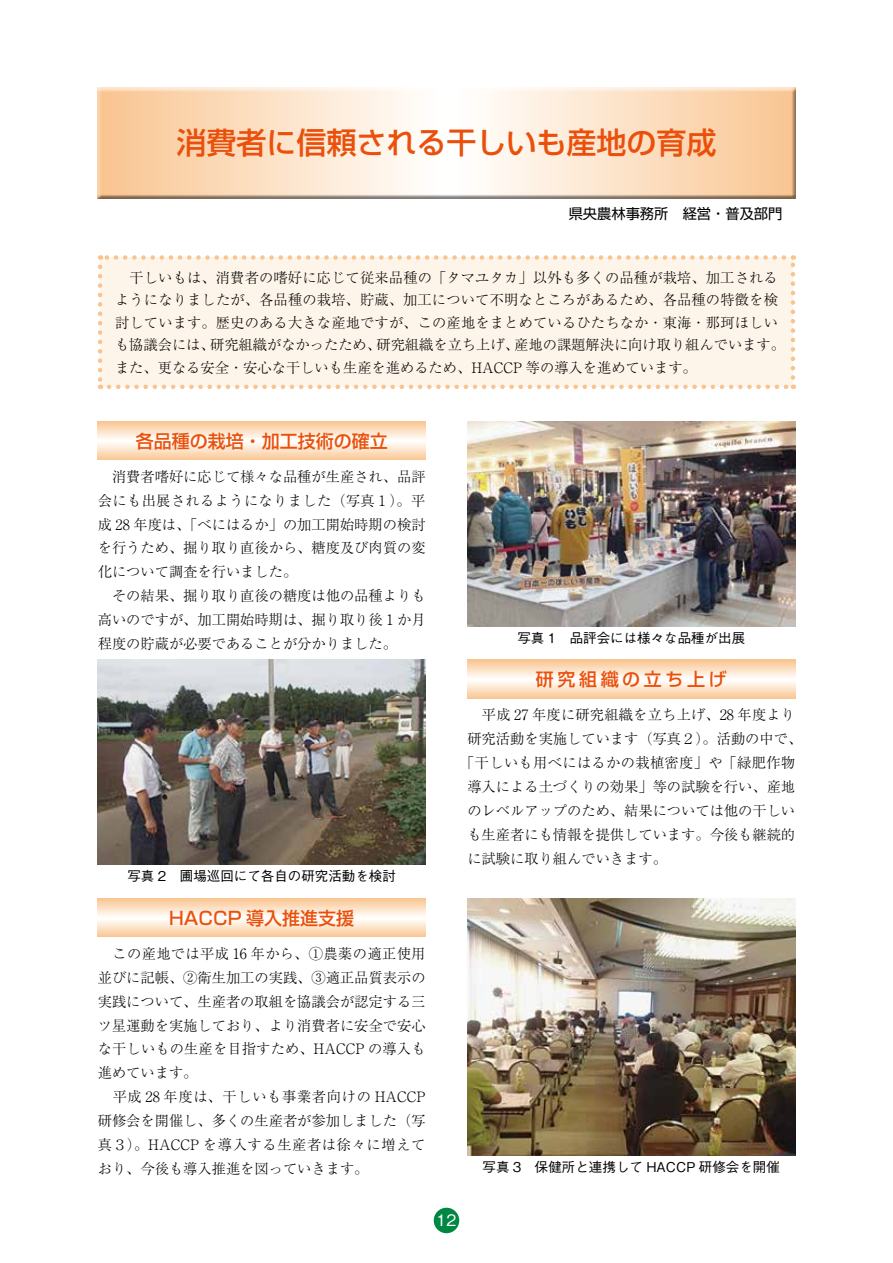
<style>
.page{position:relative;width:893px;height:1263px;background:#fff}
.page>*{position:absolute;margin:0;border:0;box-sizing:border-box;transform-origin:0 0}
.t1{font:500 30px "Shin Go Pro";color:#ea500c}
.t2{font:500 18px "Shin Go Pro";color:#ea500c}
.t3{font:500 18px "Shin Go Pro";letter-spacing:.2em;color:#ea500c}
.t4{font:500 15.75px "Gothic BBB Pro";color:#fff}
.t5{font:300 14.25px/23.9px "Ryumin Pro";color:#000}
.t6{font:300 14.25px "Ryumin Pro";letter-spacing:.025em;color:#000}
.t7{font:14.25px "Shin Go Pro";color:#000}
.t8{font:500 13.5px "Gothic BBB Pro";color:#000}
</style>
<div class="page">
<div style="left:434px;top:1208px;width:25px;height:25px;background:#008842;border-radius:50%"></div>
<svg style="left:98px;top:421px;width:328px;height:39px"></svg>
<svg style="left:98px;top:898px;width:328px;height:39px"></svg>
<svg style="left:467px;top:660px;width:328px;height:38px"></svg>
<div style="left:100px;top:257px;width:693px;height:130px;background:#fef5ea"></div>
<svg style="left:98px;top:267px;width:4px;height:122px"></svg>
<svg style="left:109px;top:385px;width:685px;height:4px"></svg>
<svg style="left:791px;top:255px;width:4px;height:123px"></svg>
<svg style="left:100px;top:255px;width:684px;height:5px"></svg>
<div style="left:98px;top:87px;width:699px;height:111px;background:#000;opacity:.5"></div>
<img style="left:467px;top:422px;width:328px;height:205px">
<img style="left:98px;top:659px;width:328px;height:205px">
<img style="left:467px;top:899px;width:328px;height:257px">
<h1 class="t1" style="left:176px;top:118px;width:542px">消費者に信頼される干しいも産地の育成</h1>
<p class="t7" style="left:569px;top:202px;width:215px">県央農林事務所　経営・普及部門</p>
<p class="t5" style="left:115px;top:265px;width:671px;line-height:22.5px">　干しいもは、消費者の嗜好に応じて従来品種の「タマユタカ」以外も多くの品種が栽培、加工されるようになりましたが、各品種の栽培、貯蔵、加工について不明なところがあるため、各品種の特徴を検討しています。歴史のある大きな産地ですが、この産地をまとめているひたちなか・東海・那珂ほしいも協議会には、研究組織がなかったため、研究組織を立ち上げ、産地の課題解決に向け取り組んでいます。また、更なる安全・安心な干しいも生産を進めるため、HACCP 等の導入を進めています。</p>
<p class="t2" style="left:136px;top:426px;width:253px">各品種の栽培・加工技術の確立</p>
<p class="t5" style="left:98px;top:463px;width:329px">　消費者嗜好に応じて様々な品種が生産され、品評会にも出展されるようになりました（写真１）。平成 28 年度は、「べにはるか」の加工開始時期の検討を行うため、掘り取り直後から、糖度及び肉質の変化について調査を行いました。<br>　その結果、掘り取り直後の糖度は他の品種よりも高いのですが、加工開始時期は、掘り取り後 1 か月程度の貯蔵が必要であることが分かりました。</p>
<p class="t8" style="left:127px;top:865px;width:270px">写真 2　圃場巡回にて各自の研究活動を検討</p>
<p class="t2" style="left:169px;top:903px;width:186px">HACCP 導入推進支援</p>
<p class="t5" style="left:98px;top:940px;width:329px">　この産地では平成 16 年から、①農薬の適正使用並びに記帳、②衛生加工の実践、③適正品質表示の実践について、生産者の取組を協議会が認定する三ツ星運動を実施しており、より消費者に安全で安心な干しいもの生産を目指すため、HACCP の導入も進めています。<br>　平成 28 年度は、干しいも事業者向けの HACCP研修会を開催し、多くの生産者が参加しました（写真３）。HACCP を導入する生産者は徐々に増えており、今後も導入推進を図っていきます。</p>
<p class="t8" style="left:517px;top:627px;width:229px">写真 1　品評会には様々な品種が出展</p>
<p class="t3" style="left:536px;top:664px;width:192px">研究組織の立ち上げ</p>
<p class="t5" style="left:467px;top:702px;width:329px">　平成 27 年度に研究組織を立ち上げ、28 年度より</p>
<p class="t5" style="left:467px;top:726px;width:336px">研究活動を実施しています（写真２）。活動の中で、</p>
<p class="t6" style="left:460px;top:751px;width:336px">「干しいも用べにはるかの栽植密度」や「緑肥作物</p>
<p class="t5" style="left:467px;top:773px;width:329px">導入による土づくりの効果」等の試験を行い、産地</p>
<p class="t5" style="left:467px;top:797px;width:329px">のレベルアップのため、結果については他の干しい</p>
<p class="t5" style="left:467px;top:821px;width:329px">も生産者にも情報を提供しています。今後も継続的</p>
<p class="t5" style="left:467px;top:845px;width:201px">に試験に取り組んでいきます。</p>
<p class="t8" style="left:483px;top:1156px;width:299px">写真 3　保健所と連携して HACCP 研修会を開催</p>
<p class="t4" style="left:437px;top:1208px;width:21px">12</p>
</div>
